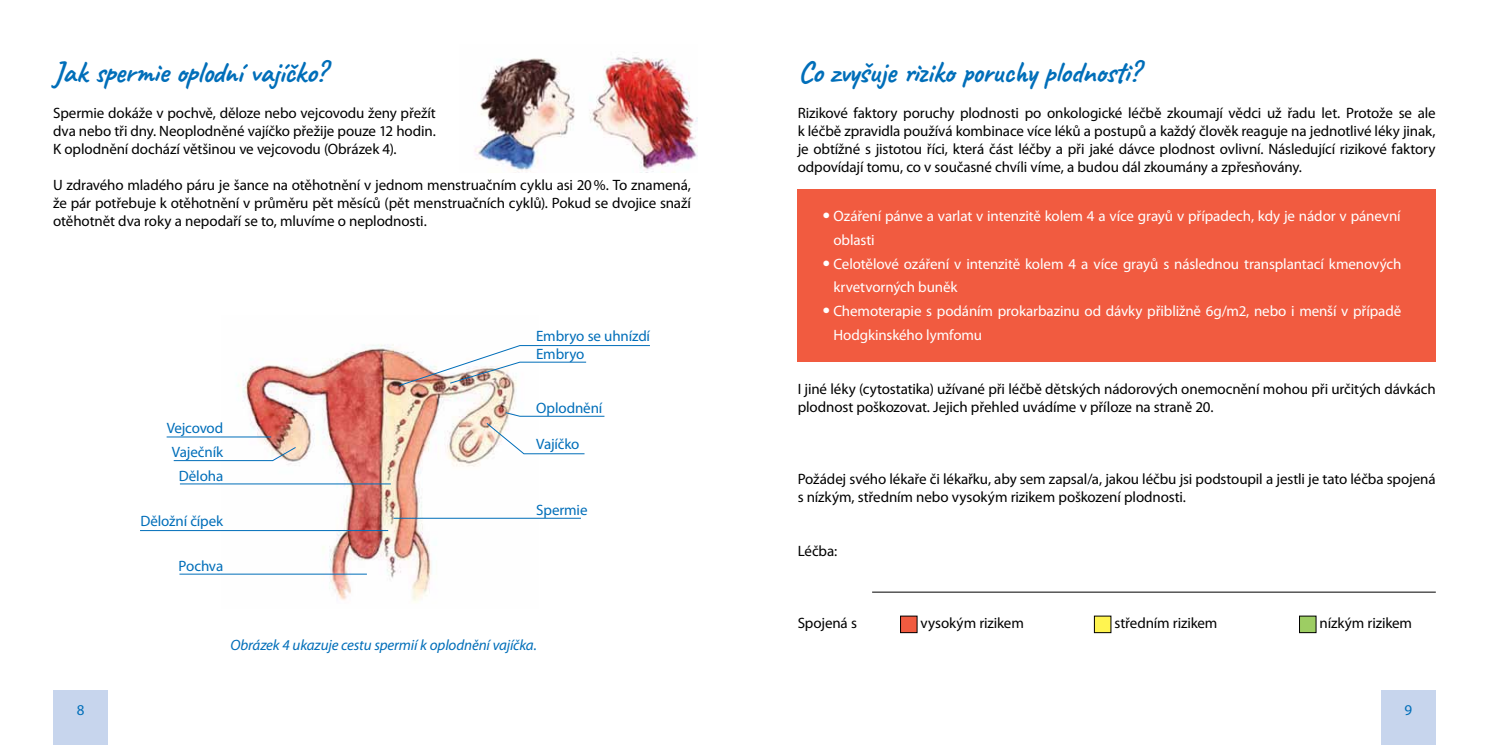
<style>
.page{position:relative;width:1489px;height:745px;background:#fff}
.page>*{position:absolute;margin:0;border:0;box-sizing:border-box;transform-origin:0 0}
.t1{font:700 30px "Caveat";letter-spacing:-.015em;color:#006eb9}
.t2{font:15px/18px "Myriad Pro";letter-spacing:-.005em;color:#000;text-align:justify}
.t3{font:15px/23.8px "Myriad Pro";letter-spacing:-.01em;color:#fff}
.t4{font:15px/23.8px "Myriad Pro";letter-spacing:-.01em;color:#006eb9;text-align:right}
.t5{font:italic 15px "Myriad Pro";letter-spacing:-.01em;color:#006eb9}
.s1{font-family:"Eurostile CE";font-weight:600}
</style>
<div class="page">
<div style="left:53px;top:689px;width:55px;height:55px;background:#c7d5ed"></div>
<div style="left:1380px;top:689px;width:55px;height:55px;background:#c7d5ed"></div>
<div style="left:797px;top:189px;width:638px;height:172px;background:#f15b40"></div>
<img style="left:474px;top:57px;width:223px;height:116px">
<img style="left:221px;top:344px;width:318px;height:259px">
<hr style="left:167px;top:436px;width:104px;height:1px;background:#006eb9">
<svg style="left:505px;top:411px;width:100px;height:5px"></svg>
<img style="left:398px;top:345px;width:252px;height:41px">
<hr style="left:180px;top:483px;width:211px;height:1px;background:#006eb9">
<hr style="left:140px;top:530px;width:248px;height:1px;background:#006eb9">
<hr style="left:179px;top:573px;width:188px;height:1px;background:#006eb9">
<hr style="left:393px;top:517px;width:188px;height:1px;background:#006eb9">
<svg style="left:486px;top:422px;width:99px;height:32px"></svg>
<svg style="left:173px;top:446px;width:123px;height:15px"></svg>
<div style="left:900px;top:615px;width:17px;height:17px;background:#f15b40"></div>
<div style="left:1094px;top:615px;width:16px;height:17px;background:#fff450"></div>
<div style="left:1299px;top:615px;width:16px;height:17px;background:#9dcd63"></div>
<hr style="left:872px;top:591px;width:563px;height:1px;background:#000">
<h1 class="t1" style="left:53px;top:53px;width:275px">Jak spermie oplodní vajíčko?</h1>
<p class="t2" style="left:53px;top:104px;width:384px">Spermie dokáže v pochvě, děloze nebo vejcovodu ženy přežít dva nebo tři dny. Neoplodněné vajíčko přežije pouze 12 hodin.<br>K oplodnění dochází většinou ve vejcovodu (Obrázek 4).</p>
<p class="t2" style="left:53px;top:176px;width:639px">U zdravého mladého páru je šance na otěhotnění v jednom menstruačním cyklu asi 20%. To znamená, že pár potřebuje k otěhotnění v průměru pět měsíců (pět menstruačních cyklů). Pokud se dvojice snaží otěhotnět dva roky a nepodaří se to, mluvíme o neplodnosti.</p>
<p class="t4" style="left:167px;top:416px;width:58px">Vejcovod<br>Vaječník<br>Děloha</p>
<p class="t4" style="left:140px;top:508px;width:84px">Děložní čípek</p>
<p class="t4" style="left:179px;top:553px;width:46px">Pochva</p>
<p class="t4" style="left:536px;top:326px;width:115px;line-height:18px;text-align:left">Embryo se uhnízdí<br>Embryo</p>
<p class="t4" style="left:536px;top:395px;width:68px">Oplodnění</p>
<p class="t4" style="left:536px;top:431px;width:45px">Vajíčko</p>
<p class="t4" style="left:536px;top:498px;width:53px">Spermie</p>
<p class="t5" style="left:230px;top:635px;width:308px">Obrázek 4 ukazuje cestu spermií k oplodnění vajíčka.</p>
<h1 class="t1" style="left:797px;top:53px;width:343px">Co zvyšuje riziko poruchy plodnosti?</h1>
<p class="t2" style="left:797px;top:104px;width:639px">Rizikové faktory poruchy plodnosti po onkologické léčbě zkoumají vědci už řadu let. Protože se ale k léčbě zpravidla používá kombinace více léků a postupů a každý člověk reaguje na jednotlivé léky jinak, je obtížné s jistotou říci, která část léčby a při jaké dávce plodnost ovlivní. Následující rizikové faktory odpovídají tomu, co v současné chvíli víme, a budou dál zkoumány a zpřesňovány.</p>
<p class="t3" style="left:833px;top:204px;width:568px;text-indent:-11px"><span class="s1">•</span> Ozáření pánve a varlat v intenzitě kolem 4 a více grayů v případech, kdy je nádor v pánevní oblasti</p>
<p class="t3" style="left:833px;top:251px;width:569px;text-indent:-11px"><span class="s1">•</span> Celotělové ozáření v intenzitě kolem 4 a více grayů s následnou transplantací kmenových krvetvorných buněk</p>
<p class="t3" style="left:833px;top:299px;width:569px;text-indent:-11px"><span class="s1">•</span> Chemoterapie s podáním prokarbazinu od dávky přibližně 6g/m2, nebo i menší v případě<br>Hodgkinského lymfomu</p>
<p class="t2" style="left:797px;top:379px;width:639px">I jiné léky (cytostatika) užívané při léčbě dětských nádorových onemocnění mohou při určitých dávkách plodnost poškozovat. Jejich přehled uvádíme v příloze na straně 20.</p>
<p class="t2" style="left:797px;top:469px;width:639px">Požádej svého lékaře či lékařku, aby sem zapsal/a, jakou léčbu jsi podstoupil a jestli je tato léčba spojená s nízkým, středním nebo vysokým rizikem poškození plodnosti.</p>
<p class="t2" style="left:797px;top:541px;width:41px">Léčba:</p>
<p class="t2" style="left:797px;top:613px;width:61px">Spojená s</p>
<p class="t2" style="left:920px;top:613px;width:105px">vysokým rizikem</p>
<p class="t2" style="left:1114px;top:613px;width:104px">středním rizikem</p>
<p class="t2" style="left:1319px;top:613px;width:94px">nízkým rizikem</p>
<p class="t4" style="left:77px;top:697px;width:9px">8</p>
<p class="t4" style="left:1404px;top:697px;width:9px">9</p>
</div>
